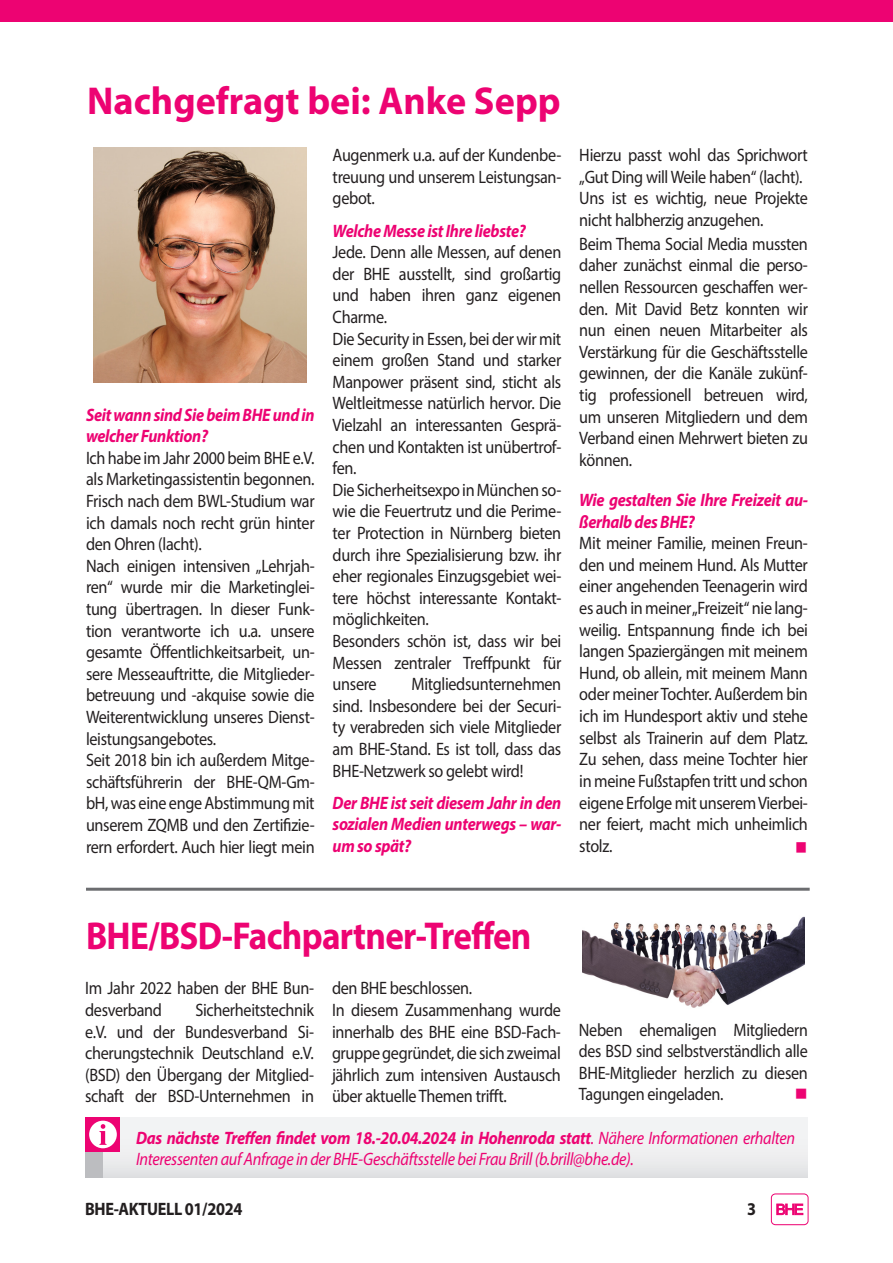
<style>
.page{position:relative;width:893px;height:1263px;background:#fff}
.page>*{position:absolute;margin:0;border:0;box-sizing:border-box;transform-origin:0 0}
.t1{font:700 39px "Myriad Pro";letter-spacing:-.015em;color:#ed0372;scale:.9 1}
.t2{font:700 39px "Myriad Pro";letter-spacing:-.015em;color:#ed0372}
.t3{font:18px/21.6px "Myriad Pro";letter-spacing:-.02em;color:#231f20;text-align:justify;scale:.9 1}
.t4{font:italic 700 18px/21.6px "Myriad Pro";letter-spacing:-.02em;color:#ed0372;scale:.9 1}
.t5{font:italic 18px/21.6px "Myriad Pro";letter-spacing:-.02em;color:#ed0372;scale:.9 1}
.t6{font:700 18px "Myriad Pro";letter-spacing:-.02em;color:#231f20;scale:.9 1}
.t7{font:18px "Wingdings";color:#ed0372;scale:.9 1}
.t8{font:17.25px "Wingdings";color:#ed0372}
.s1{font-weight:700}
</style>
<div class="page">
<div style="left:0;top:0;width:893px;height:21px;background:#ed0372"></div>
<div style="left:771px;top:1193px;width:38px;height:32px;border:1px solid #ed0372;border-radius:4px"></div>
<svg style="left:776px;top:1204px;width:27px;height:11px"></svg>
<hr style="left:86px;top:888px;width:724px;height:3px;background:#6c6d70">
<img style="left:93px;top:148px;width:214px;height:235px">
<div style="left:85px;top:1117px;width:723px;height:61px;background:linear-gradient(to bottom,#f6f7f8,#e5e5e7)"></div>
<div style="left:86px;top:1148px;width:17px;height:30px;background:#bcbdc0"></div>
<div style="left:86px;top:1117px;width:34px;height:34px;background:#ed0372"></div>
<div style="left:89px;top:1121px;width:28px;height:27px;background:#fff;border-radius:50%"></div>
<svg style="left:99px;top:1124px;width:8px;height:21px"></svg>
<img style="left:583px;top:916px;width:222px;height:92px">
<h1 class="t2" style="left:87px;top:76px;width:475px">Nachgefragt bei: Anke Sepp</h1>
<p class="t4" style="left:86px;top:403px;width:256px">Seit wann sind Sie beim BHE und in welcher Funktion?</p>
<p class="t3" style="left:86px;top:447px;width:256px;text-align:left">Ich habe im Jahr 2000 beim BHE e.V. als Marketingassistentin begonnen.<br>Frisch nach dem BWL-Studium war ich damals noch recht grün hinter den Ohren (lacht).<br>Nach einigen intensiven „Lehrjah&shy;ren“ wurde mir die Marketinglei&shy;tung übertragen. In dieser Funk&shy;tion verantworte ich u.a. unsere gesamte Öffentlichkeitsarbeit, un&shy;sere Messeauftritte, die Mitglieder&shy;betreuung und -akquise sowie die<br>Weiterentwicklung unseres Dienst&shy;leistungsangebotes.<br>Seit 2018 bin ich außerdem Mitge&shy;schäftsführerin der BHE-QM-Gm&shy;bH, was eine enge Abstimmung mit unserem ZQMB und den Zertifizie&shy;rern erfordert. Auch hier liegt mein</p>
<p class="t3" style="left:333px;top:144px;width:256px">Augenmerk u.a. auf der Kundenbe&shy;treuung und unserem Leistungsan&shy;gebot.</p>
<p class="t4" style="left:333px;top:219px;width:216px">Welche Messe ist Ihre liebste?</p>
<p class="t3" style="left:333px;top:241px;width:256px;text-align:left">Jede. Denn alle Messen, auf denen der BHE ausstellt, sind großartig und haben ihren ganz eigenen<br>Charme.<br>Die Security in Essen, bei der wir mit einem großen Stand und starker<br>Manpower präsent sind, sticht als<br>Weltleitmesse natürlich hervor. Die<br>Vielzahl an interessanten Gesprä&shy;chen und Kontakten ist unübertrof&shy;fen.<br>Die Sicherheitsexpo in München so&shy;wie die Feuertrutz und die Perime&shy;ter Protection in Nürnberg bieten durch ihre Spezialisierung bzw. ihr eher regionales Einzugsgebiet wei&shy;tere höchst interessante Kontakt&shy;möglichkeiten.<br>Besonders schön ist, dass wir bei<br>Messen zentraler Treffpunkt für unsere</p>
<p class="t3" style="left:333px;top:673px;width:256px;text-indent:79px">Mitgliedsunternehmen sind. Insbesondere bei der Securi&shy;ty verabreden sich viele Mitglieder am BHE-Stand. Es ist toll, dass das BHE-Netzwerk so gelebt wird!</p>
<p class="t4" style="left:333px;top:791px;width:256px;text-align:justify">Der BHE ist seit diesem Jahr in den sozialen Medien unterwegs – war&shy;um so spät?</p>
<p class="t3" style="left:579px;top:144px;width:256px;text-align:left">Hierzu passt wohl das Sprichwort „Gut Ding will Weile haben“ (lacht).<br>Uns ist es wichtig, neue Projekte nicht halbherzig anzugehen.</p>
<p class="t3" style="left:579px;top:233px;width:256px">Beim Thema Social Media mussten daher zunächst einmal die perso&shy;nellen Ressourcen geschaffen wer&shy;den. Mit David Betz konnten wir nun einen neuen Mitarbeiter als Verstärkung für die Geschäftsstelle gewinnen, der die Kanäle zukünf&shy;tig professionell betreuen wird, um unseren Mitgliedern und dem Verband einen Mehrwert bieten zu können.</p>
<p class="t4" style="left:579px;top:489px;width:256px">Wie gestalten Sie Ihre Freizeit au&shy;ßerhalb des BHE?</p>
<p class="t3" style="left:579px;top:532px;width:256px">Mit meiner Familie, meinen Freun&shy;den und meinem Hund. Als Mutter einer angehenden Teenagerin wird es auch in meiner „Freizeit“ nie lang&shy;weilig. Entspannung finde ich bei langen Spaziergängen mit meinem Hund, ob allein, mit meinem Mann oder meiner Tochter. Außerdem bin ich im Hundesport aktiv und stehe selbst als Trainerin auf dem Platz.<br>Zu sehen, dass meine Tochter hier in meine Fußstapfen tritt und schon eigene Erfolge mit unserem Vierbei&shy;ner feiert, macht mich unheimlich stolz.</p>
<p class="t7" style="left:795px;top:838px;width:15px">■</p>
<h1 class="t1" style="left:86px;top:911px;width:496px">BHE/BSD-Fachpartner-Treffen</h1>
<p class="t3" style="left:85px;top:977px;width:256px">Im Jahr 2022 haben der BHE Bun&shy;desverband</p>
<p class="t3" style="left:85px;top:999px;width:256px;text-indent:110px">Sicherheitstechnik e.V. und der Bundesverband Si&shy;cherungstechnik Deutschland e.V. (BSD) den Übergang der Mitglied&shy;schaft der BSD-Unternehmen in</p>
<p class="t3" style="left:332px;top:977px;width:256px;text-align:left">den BHE beschlossen.<br>In diesem Zusammenhang wurde innerhalb des BHE eine BSD-Fach&shy;gruppe gegründet, die sich zweimal jährlich zum intensiven Austausch über aktuelle Themen trifft.</p>
<p class="t3" style="left:579px;top:1018px;width:256px">Neben ehemaligen Mitgliedern des BSD sind selbstverständlich alle BHE-Mitglieder herzlich zu diesen Tagungen eingeladen.</p>
<p class="t8" style="left:795px;top:1085px;width:14px">■</p>
<p class="t5" style="left:136px;top:1126px;width:734px"><span class="s1">Das nächste Treffen findet vom 18.-20.04.2024 in Hohenroda statt</span>. Nähere Informationen erhalten<br>Interessenten auf Anfrage in der BHE-Geschäftsstelle bei Frau Brill (b.brill@bhe.de).</p>
<p class="t6" style="left:85px;top:1197px;width:176px">BHE-AKTUELL 01/2024</p>
<p class="t6" style="left:747px;top:1197px;width:11px">3</p>
</div>
